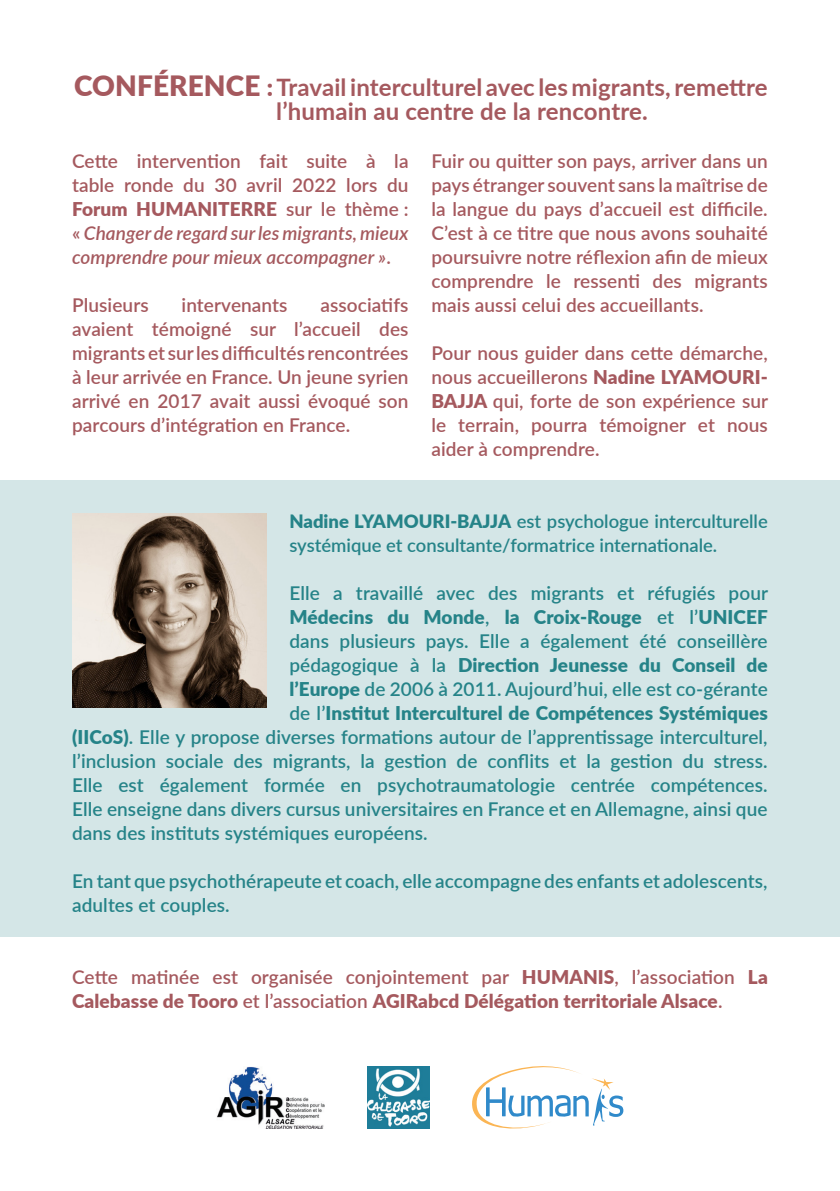
<style>
.page{position:relative;width:840px;height:1191px;background:#fff}
.page>*{position:absolute;margin:0;border:0;box-sizing:border-box;transform-origin:0 0}
.t1{font:700 24px/24px "Lato";letter-spacing:.005em;color:#a5595e}
.t2{font:600 19px/24px "Lato";letter-spacing:.005em;color:#a5595e;text-align:justify}
.t3{font:600 19px/24px "Lato";letter-spacing:.005em;color:#258388}
.t4{font:900 19px "Lato";letter-spacing:.005em;color:#258388}
.t5{font:600 18.4px/24px "Lato";color:#258388}
.s1{font-weight:900;font-size:28px}
.s2{font-weight:900}
.s3{font-style:italic}
.s4{font-weight:600}
</style>
<div class="page">
<div style="left:0;top:480px;width:839px;height:456px;background:#d4e6e7"></div>
<img style="left:72px;top:513px;width:194px;height:194px">
<img style="left:367px;top:1066px;width:62px;height:62px">
<img style="left:217px;top:1067px;width:107px;height:61px">
<svg style="left:472px;top:1066px;width:151px;height:62px"></svg>
<p class="t1" style="left:276px;top:74px;width:492px;text-indent:-202px"><span class="s1">CONFÉRENCE</span> <span class="s2">:</span> Travail interculturel avec les migrants, remettre l’humain au centre de la rencontre.</p>
<p class="t2" style="left:72px;top:148px;width:338px">Cette intervention fait suite à la table ronde du 30 avril 2022 lors du <span class="s2">Forum HUMANITERRE</span> sur le thème : « <span class="s3">Changer de regard sur les migrants, mieux comprendre pour mieux accompagner »</span>.</p>
<p class="t2" style="left:72px;top:292px;width:78px">Plusieurs</p>
<p class="t2" style="left:181px;top:292px;width:107px">intervenants</p>
<p class="t2" style="left:431px;top:148px;width:338px">Fuir ou quitter son pays, arriver dans un pays étranger souvent sans la maîtrise de la langue du pays d’accueil est difficile.<br>C’est à ce titre que nous avons souhaité poursuivre notre réflexion afin de mieux comprendre le ressenti des migrants mais aussi celui des accueillants.</p>
<p class="t2" style="left:431px;top:340px;width:338px">Pour nous guider dans cette démarche, nous accueillerons <span class="s2">Nadine LYAMOURI-BAJJA</span> qui, forte de son expérience sur le terrain, pourra témoigner et nous aider à comprendre.</p>
<p class="t2" style="left:72px;top:292px;width:338px;text-indent:248px">associatifs avaient témoigné sur l’accueil des migrants et sur les difficultés rencontrées à leur arrivée en France. Un jeune syrien arrivé en 2017 avait aussi évoqué son parcours d’intégration en France.</p>
<p class="t5" style="left:289px;top:509px;width:479px"><span class="s2">Nadine LYAMOURI-BAJJA</span> est psychologue interculturelle systémique et consultante/formatrice internationale.</p>
<p class="t3" style="left:289px;top:580px;width:480px">Elle a travaillé avec des migrants et réfugiés pour</p>
<p class="t4" style="left:289px;top:603px;width:479px">Médecins du Monde<span class="s4">,</span> la Croix-Rouge <span class="s4">et l’</span>UNICEF</p>
<p class="t3" style="left:289px;top:628px;width:479px">dans plusieurs pays. Elle a également été conseillère</p>
<p class="t4" style="left:289px;top:651px;width:479px"><span class="s4">pédagogique à la</span> Direction Jeunesse du Conseil de</p>
<p class="t3" style="left:289px;top:676px;width:479px"><span class="s2">l’Europe</span> de 2006 à 2011. Aujourd’hui, elle est co-gérante</p>
<p class="t4" style="left:289px;top:699px;width:479px"><span class="s4">de l’</span>Institut Interculturel de Compétences Systémiques</p>
<p class="t3" style="left:72px;top:724px;width:696px"><span class="s2">(IICoS)</span>. Elle y propose diverses formations autour de l’apprentissage interculturel,</p>
<p class="t3" style="left:72px;top:748px;width:696px">l’inclusion sociale des migrants, la gestion de conflits et la gestion du stress.</p>
<p class="t3" style="left:72px;top:772px;width:696px">Elle est également formée en psychotraumatologie centrée compétences.</p>
<p class="t3" style="left:72px;top:796px;width:696px">Elle enseigne dans divers cursus universitaires en France et en Allemagne, ainsi que</p>
<p class="t3" style="left:72px;top:820px;width:357px">dans des instituts systémiques européens.</p>
<p class="t3" style="left:72px;top:868px;width:696px">En tant que psychothérapeute et coach, elle accompagne des enfants et adolescents, adultes et couples.</p>
<p class="t2" style="left:72px;top:964px;width:697px">Cette matinée est organisée conjointement par <span class="s2">HUMANIS</span>, l’association <span class="s2">La<br>Calebasse de Tooro</span> et l’association <span class="s2">AGIRabcd Délégation territoriale Alsace</span>.</p>
</div>
